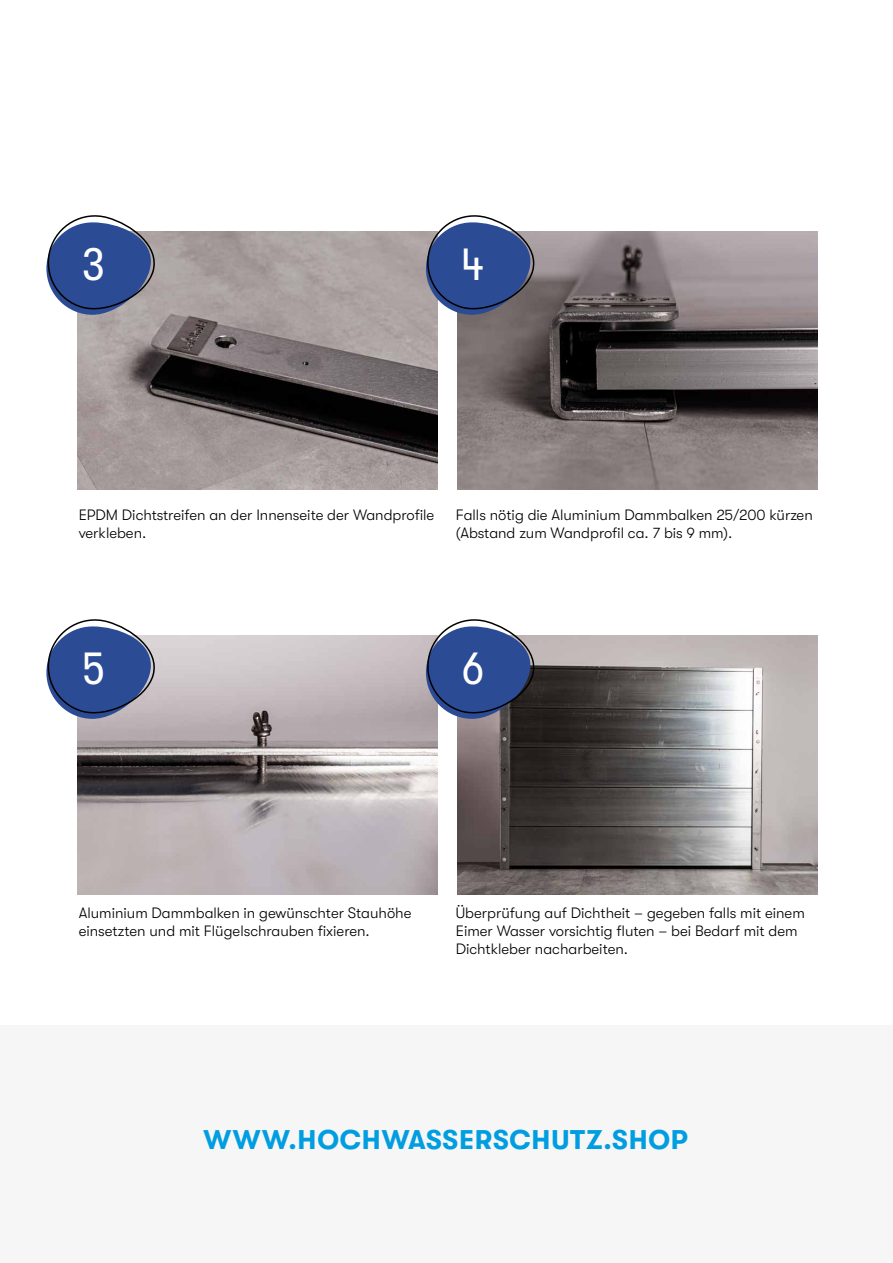
<style>
.page{position:relative;width:893px;height:1263px;background:#fff}
.page>*{position:absolute;margin:0;border:0;box-sizing:border-box;transform-origin:0 0}
.t1{font:condensed 45px "GT Walsheim Pro";color:#fff}
.t2{font:700 27px "GT Walsheim Pro";letter-spacing:.03em;color:#009ee0}
.t3{font:300 15px/18px "GT Walsheim Pro";color:#000}
</style>
<div class="page">
<img style="left:457px;top:232px;width:360px;height:258px">
<div style="left:0;top:1026px;width:893px;height:237px;background:#f6f6f6"></div>
<img style="left:78px;top:232px;width:360px;height:258px">
<img style="left:457px;top:636px;width:360px;height:258px">
<svg style="left:46px;top:215px;width:114px;height:100px"></svg>
<svg style="left:423px;top:215px;width:116px;height:100px;background:#596b99"></svg>
<img style="left:78px;top:636px;width:360px;height:258px">
<svg style="left:46px;top:619px;width:114px;height:100px"></svg>
<svg style="left:423px;top:619px;width:116px;height:100px;background:#546795"></svg>
<h1 class="t1" style="left:82px;top:239px;width:23px">3</h1>
<h1 class="t1" style="left:462px;top:239px;width:24px">4</h1>
<p class="t3" style="left:79px;top:506px;width:357px">EPDM Dichtstreifen an der Innenseite der Wandprofile verkleben.</p>
<p class="t3" style="left:456px;top:506px;width:358px">Falls nötig die Aluminium Dammbalken 25/200 kürzen (Abstand zum Wandprofil ca. 7 bis 9 mm).</p>
<h1 class="t1" style="left:83px;top:643px;width:23px">5</h1>
<h1 class="t1" style="left:462px;top:643px;width:23px">6</h1>
<p class="t3" style="left:79px;top:904px;width:334px">Aluminium Dammbalken in gewünschter Stauhöhe einsetzten und mit Flügelschrauben fixieren.</p>
<p class="t3" style="left:456px;top:904px;width:350px">Überprüfung auf Dichtheit – gegeben falls mit einem<br>Eimer Wasser vorsichtig fluten – bei Bedarf mit dem<br>Dichtkleber nacharbeiten.</p>
<h2 class="t2" style="left:203px;top:1124px;width:486px">WWW.HOCHWASSERSCHUTZ.SHOP</h2>
</div>
